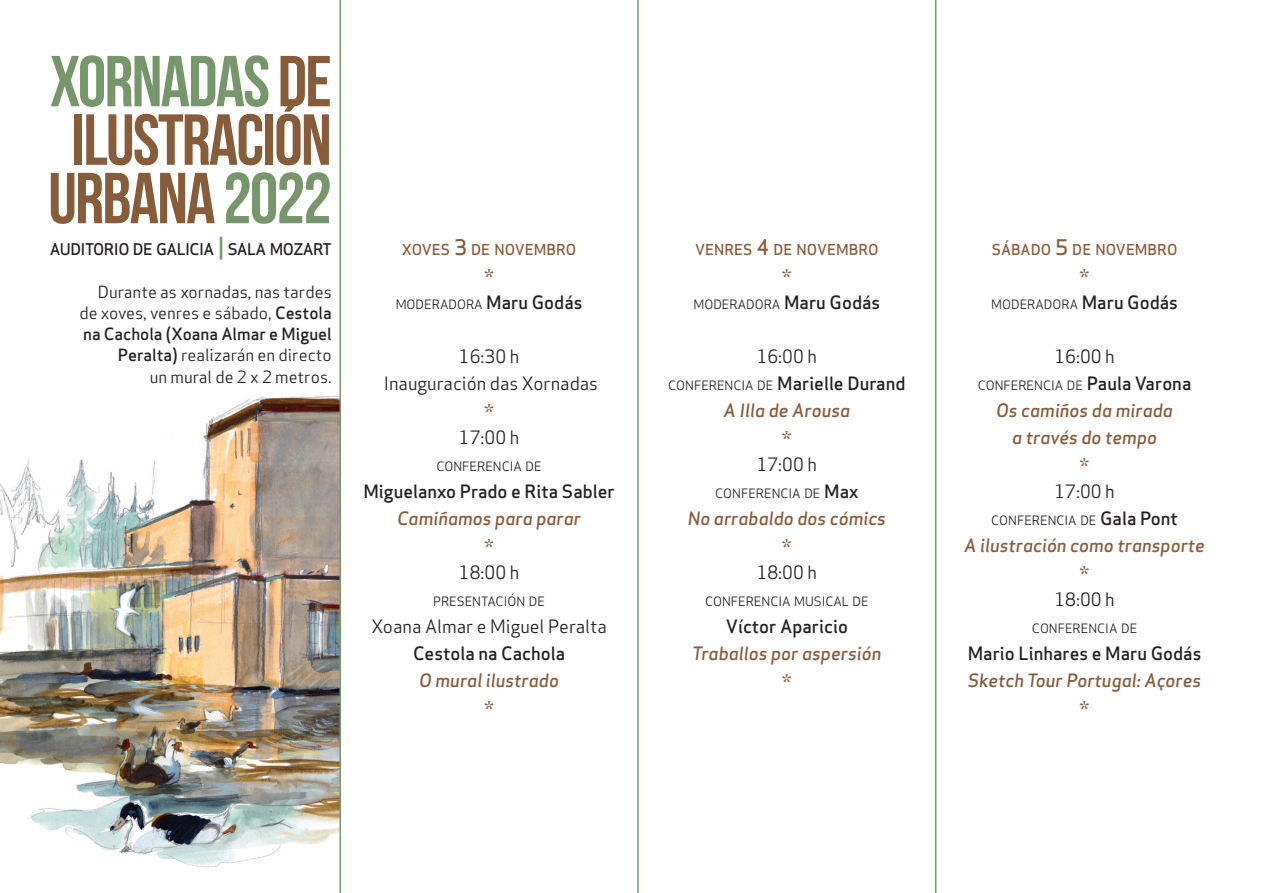
<style>
.page{position:relative;width:1276px;height:893px;background:#fff}
.page>*{position:absolute;margin:0;border:0;box-sizing:border-box;transform-origin:0 0}
.t1{font:72px/58.5px "Bebas Neue";letter-spacing:-.025em;color:#875c3b;text-align:center}
.t2{font:24px "Apex Sans Book T";color:#875c3b}
.t3{font:18px/27px "Apex Sans Medium Italic T";color:#875c3b;text-align:center}
.t4{font:18px "Apex Sans Medium T";color:#231f20}
.t5{font:18px/27px "Apex Sans Book T";color:#231f20;text-align:center}
.t6{font:16.5px/21.3px "Apex Sans Book T";color:#231f20;text-align:right}
.t7{font:16.5px "Apex Sans Medium T";color:#231f20}
.t8{font:15.75px "Apex Sans Medium T";letter-spacing:-.035em;color:#231f20}
.t9{font:14.7px "Apex Sans Medium T";color:#875c3b}
.t10{font:12.6px "Apex Sans Book T";color:#231f20}
.s1{color:#77966b}
.s2{font-size:22.5px;color:#77966b}
.s3{font-family:"Apex Sans Medium T"}
.s4{font-size:21px}
.s5{font-family:"Apex Sans Medium T";font-size:18px}
.s6{font-family:"Apex Sans Book T";font-size:12.6px}
</style>
<div class="page">
<img style="left:0;top:396px;width:339px;height:471px">
<hr style="left:339px;top:0;width:2px;height:893px;background:#77966b">
<hr style="left:637px;top:0;width:2px;height:893px;background:#77966b">
<hr style="left:935px;top:0;width:1px;height:893px;background:#77966b">
<h1 class="t1" style="left:48px;top:51px;width:285px"><span class="s1">XORNADAS</span> DE<br>ILUSTRACIÓN<br>URBANA <span class="s1">2022</span></h1>
<p class="t8" style="left:50px;top:239px;width:283px">AUDITORIO DE GALICIA <span class="s2">|</span> SALA MOZART</p>
<h3 class="t6" style="left:79px;top:281px;width:254px">Durante as xornadas, nas tardes de xoves, venres e sábado, <span class="s3">Cestola</span></h3>
<h3 class="t7" style="left:83px;top:323px;width:250px">na Cachola (Xoana Almar e Miguel</h3>
<h3 class="t6" style="left:118px;top:345px;width:215px"><span class="s3">Peralta)</span> realizarán en directo un mural de 2 x 2 metros.</h3>
<p class="t9" style="left:402px;top:240px;width:176px">XOVES <span class="s4">3</span> DE NOVEMBRO</p>
<h2 class="t2" style="left:484px;top:262px;width:11px">*</h2>
<p class="t10" style="left:396px;top:296px;width:188px">MODERADORA <span class="s5">Maru Godás</span></p>
<h3 class="t5" style="left:384px;top:343px;width:216px">16:30 h<br>Inauguración das Xornadas</h3>
<h2 class="t2" style="left:484px;top:397px;width:11px">*</h2>
<h3 class="t5" style="left:459px;top:424px;width:62px">17:00 h</h3>
<p class="t10" style="left:436px;top:458px;width:107px">CONFERENCIA DE</p>
<h3 class="t4" style="left:363px;top:480px;width:253px">Miguelanxo Prado e Rita Sabler</h3>
<h3 class="t3" style="left:397px;top:505px;width:186px">Camiñamos para parar</h3>
<h2 class="t2" style="left:484px;top:532px;width:11px">*</h2>
<h3 class="t5" style="left:459px;top:559px;width:62px">18:00 h</h3>
<p class="t10" style="left:433px;top:593px;width:113px">PRESENTACIÓN DE</p>
<h3 class="t5" style="left:371px;top:613px;width:237px">Xoana Almar e Miguel Peralta</h3>
<h3 class="t4" style="left:413px;top:642px;width:154px">Cestola na Cachola</h3>
<h3 class="t3" style="left:419px;top:667px;width:141px">O mural ilustrado</h3>
<h2 class="t2" style="left:484px;top:694px;width:11px">*</h2>
<p class="t9" style="left:695px;top:240px;width:185px">VENRES <span class="s4">4</span> DE NOVEMBRO</p>
<h2 class="t2" style="left:782px;top:262px;width:11px">*</h2>
<p class="t10" style="left:693px;top:296px;width:188px">MODERADORA <span class="s5">Maru Godás</span></p>
<h3 class="t5" style="left:756px;top:343px;width:62px">16:00 h</h3>
<h3 class="t4" style="left:668px;top:372px;width:239px"><span class="s6">CONFERENCIA DE</span> Marielle Durand</h3>
<h3 class="t3" style="left:723px;top:397px;width:128px">A Illa de Arousa</h3>
<h2 class="t2" style="left:782px;top:424px;width:11px">*</h2>
<h3 class="t5" style="left:756px;top:451px;width:62px">17:00 h</h3>
<p class="t10" style="left:715px;top:485px;width:145px">CONFERENCIA DE <span class="s5">Max</span></p>
<h3 class="t3" style="left:687px;top:505px;width:200px">No arrabaldo dos cómics</h3>
<h2 class="t2" style="left:782px;top:532px;width:11px">*</h2>
<h3 class="t5" style="left:756px;top:559px;width:62px">18:00 h</h3>
<p class="t10" style="left:705px;top:593px;width:165px">CONFERENCIA MUSICAL DE</p>
<h3 class="t4" style="left:726px;top:615px;width:124px">Víctor Aparicio</h3>
<h3 class="t3" style="left:692px;top:640px;width:191px">Traballos por aspersión</h3>
<h2 class="t2" style="left:782px;top:667px;width:11px">*</h2>
<p class="t9" style="left:991px;top:240px;width:187px">SÁBADO <span class="s4">5</span> DE NOVEMBRO</p>
<h2 class="t2" style="left:1080px;top:262px;width:11px">*</h2>
<p class="t10" style="left:991px;top:296px;width:188px">MODERADORA <span class="s5">Maru Godás</span></p>
<h3 class="t5" style="left:1054px;top:343px;width:62px">16:00 h</h3>
<p class="t10" style="left:977px;top:377px;width:215px">CONFERENCIA DE <span class="s5">Paula Varona</span></p>
<h3 class="t3" style="left:996px;top:397px;width:178px">Os camiños da mirada a través do tempo</h3>
<h2 class="t2" style="left:1080px;top:451px;width:11px">*</h2>
<h3 class="t5" style="left:1054px;top:478px;width:62px">17:00 h</h3>
<p class="t10" style="left:991px;top:512px;width:188px">CONFERENCIA DE <span class="s5">Gala Pont</span></p>
<h3 class="t3" style="left:964px;top:532px;width:242px">A ilustración como transporte</h3>
<h2 class="t2" style="left:1080px;top:559px;width:11px">*</h2>
<h3 class="t5" style="left:1054px;top:586px;width:62px">18:00 h</h3>
<p class="t10" style="left:1032px;top:620px;width:107px">CONFERENCIA DE</p>
<h3 class="t4" style="left:967px;top:642px;width:235px">Mario Linhares e Maru Godás</h3>
<h3 class="t3" style="left:968px;top:667px;width:235px">Sketch Tour Portugal: Açores</h3>
<h2 class="t2" style="left:1080px;top:694px;width:11px">*</h2>
</div>
